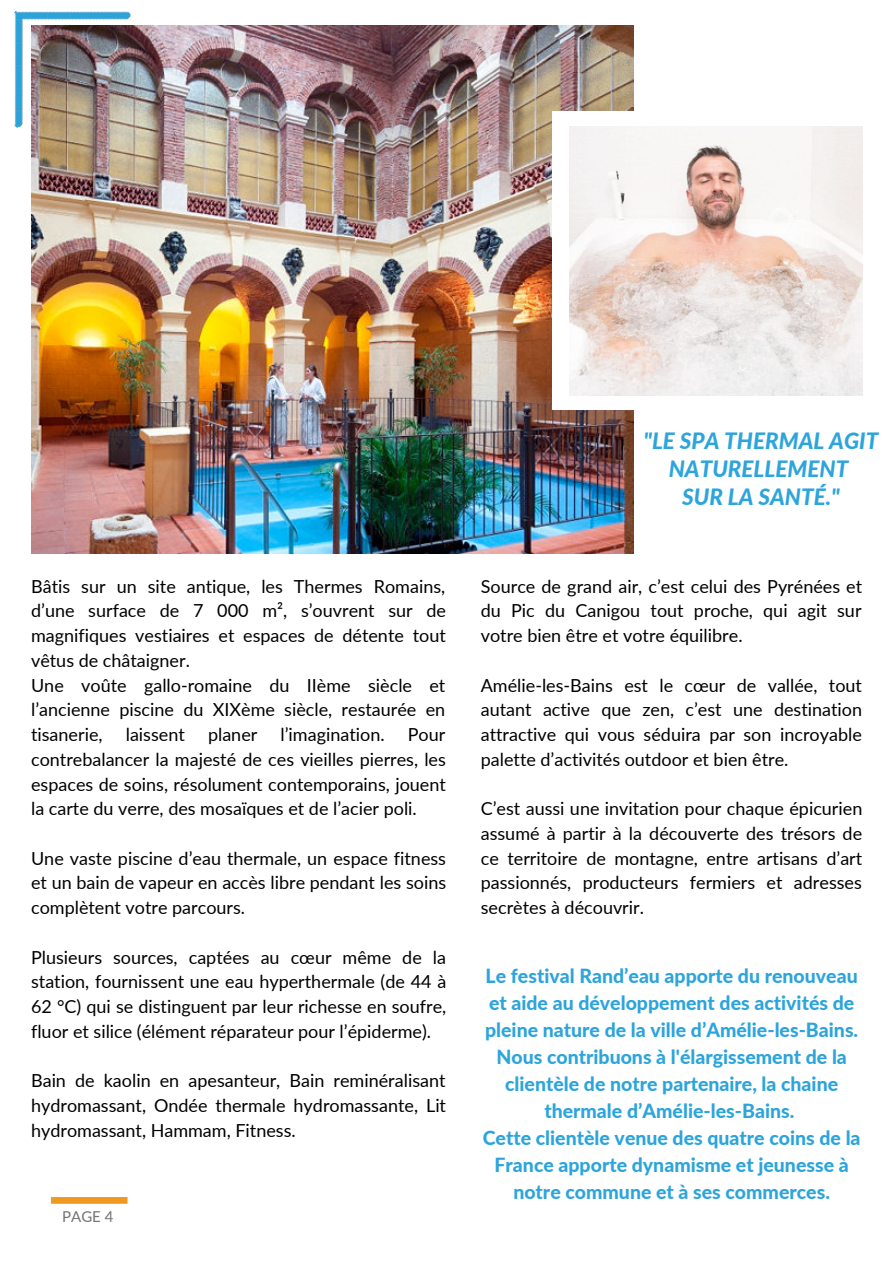
<style>
.page{position:relative;width:893px;height:1264px;background:#fff}
.page>*{position:absolute;margin:0;border:0;box-sizing:border-box;transform-origin:0 0}
.t1{font:italic 800 22.5px/28px "Lato";color:#2ca4dc;text-align:center}
.t2{font:800 19.5px/27px "Lato";color:#2ca4dc;text-align:center}
.t3{font:18px/24.8px "Lato";color:#000;text-align:justify}
.t4{font:15px "Lato";color:#737373}
</style>
<div class="page">
<img style="left:31px;top:26px;width:603px;height:527px">
<div style="left:552px;top:112px;width:328px;height:297px;background:#fff"></div>
<img style="left:570px;top:126px;width:292px;height:269px">
<div style="left:51px;top:1196px;width:76px;height:7px;background:#f09920"></div>
<img style="left:14px;top:10px;width:118px;height:119px">
<p class="t3" style="left:31px;top:573px;width:416px;text-align:left">Bâtis sur un site antique, les Thermes Romains, d’une surface de 7 000 m², s’ouvrent sur de magnifiques vestiaires et espaces de détente tout vêtus de châtaigner.<br>Une voûte gallo-romaine du IIème siècle et l’ancienne piscine du XIXème siècle, restaurée en tisanerie,</p>
<p class="t3" style="left:126px;top:721px;width:61px">laissent</p>
<p class="t3" style="left:208px;top:721px;width:51px">planer</p>
<p class="t3" style="left:280px;top:721px;width:106px">l’imagination.</p>
<p class="t3" style="left:31px;top:721px;width:416px;text-indent:376px">Pour contrebalancer la majesté de ces vieilles pierres, les espaces de soins, résolument contemporains, jouent la carte du verre, des mosaïques et de l’acier poli.</p>
<p class="t3" style="left:31px;top:845px;width:416px">Une vaste piscine d’eau thermale, un espace fitness et un bain de vapeur en accès libre pendant les soins complètent votre parcours.</p>
<p class="t3" style="left:31px;top:944px;width:416px">Plusieurs sources, captées au cœur même de la station, fournissent une eau hyperthermale (de 44 à 62 °C) qui se distinguent par leur richesse en soufre, fluor et silice (élément réparateur pour l’épiderme).</p>
<p class="t3" style="left:31px;top:1068px;width:416px">Bain de kaolin en apesanteur, Bain reminéralisant hydromassant, Ondée thermale hydromassante, Lit hydromassant, Hammam, Fitness.</p>
<p class="t4" style="left:62px;top:1207px;width:53px">PAGE 4</p>
<p class="t1" style="left:643px;top:426px;width:236px">"LE SPA THERMAL AGIT<br>NATURELLEMENT<br>SUR LA SANTÉ."</p>
<p class="t3" style="left:480px;top:573px;width:383px">Source de grand air, c’est celui des Pyrénées et du Pic du Canigou tout proche, qui agit sur votre bien être et votre équilibre.</p>
<p class="t3" style="left:480px;top:672px;width:383px">Amélie-les-Bains est le cœur de vallée, tout autant active que zen, c’est une destination attractive qui vous séduira par son incroyable palette d’activités outdoor et bien être.</p>
<p class="t3" style="left:480px;top:795px;width:383px">C’est aussi une invitation pour chaque épicurien assumé à partir à la découverte des trésors de ce territoire de montagne, entre artisans d’art passionnés, producteurs fermiers et adresses secrètes à découvrir.</p>
<p class="t2" style="left:482px;top:962px;width:379px">Le festival Rand’eau apporte du renouveau et aide au développement des activités de pleine nature de la ville d’Amélie-les-Bains.<br>Nous contribuons à l'élargissement de la clientèle de notre partenaire, la chaine thermale d’Amélie-les-Bains.<br>Cette clientèle venue des quatre coins de la France apporte dynamisme et jeunesse à notre commune et à ses commerces.</p>
</div>
